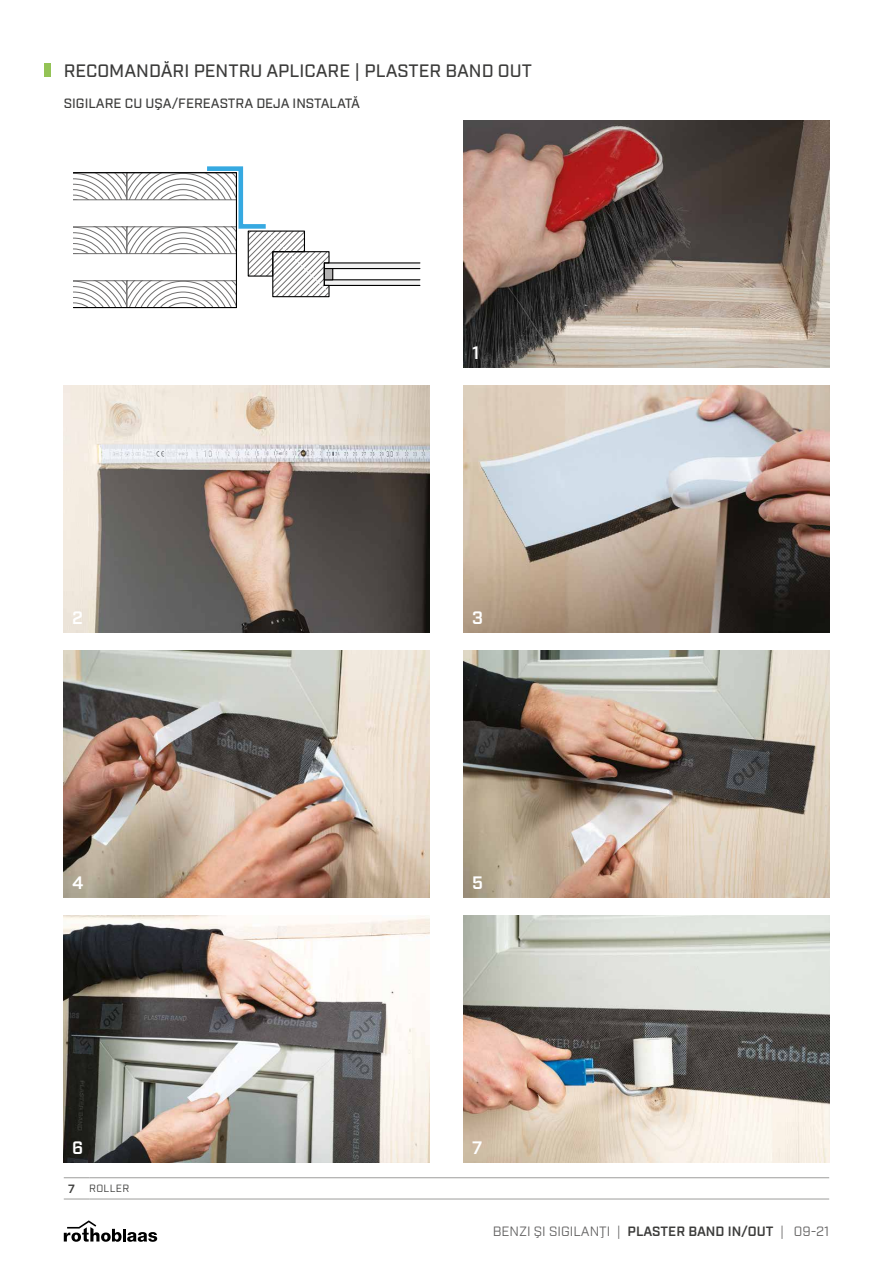
<style>
.page{position:relative;width:893px;height:1263px;background:#fff}
.page>*{position:absolute;margin:0;border:0;box-sizing:border-box;transform-origin:0 0}
.t1{font:500 18px "Industry";color:#3c3c3b}
.t2{font:600 18px "Industry";color:#fff}
.t3{font:13.5px "Industry";color:#646363}
.t4{font:500 13.5px "Industry";color:#3c3c3b}
.t5{font:10.5px "Industry";letter-spacing:.03em;color:#3c3c3b}
.s1{font-weight:600;font-size:12px}
.s2{font-weight:600;color:#3c3c3b}
</style>
<div class="page">
<img style="left:463px;top:121px;width:366px;height:246px">
<img style="left:64px;top:651px;width:365px;height:246px">
<img style="left:463px;top:651px;width:366px;height:246px">
<img style="left:64px;top:386px;width:365px;height:246px">
<img style="left:64px;top:916px;width:365px;height:246px">
<img style="left:463px;top:386px;width:366px;height:246px">
<img style="left:463px;top:916px;width:366px;height:246px">
<div style="left:324px;top:263px;width:96px;height:6px;background:#f2f2f2"></div>
<div style="left:324px;top:280px;width:96px;height:5px;background:#f2f2f2"></div>
<hr style="left:324px;top:262px;width:96px;height:1px;background:#000">
<hr style="left:324px;top:268px;width:96px;height:1px;background:#000">
<hr style="left:324px;top:279px;width:96px;height:1px;background:#000">
<hr style="left:324px;top:285px;width:96px;height:1px;background:#000">
<div style="left:324px;top:269px;width:9px;height:11px;background:#b3b2b2"></div>
<div style="left:324px;top:268px;width:9px;height:12px;border:1px solid #000"></div>
<svg style="left:73px;top:166px;width:257px;height:142px"></svg>
<svg style="left:64px;top:1220px;width:93px;height:22px"></svg>
<div style="left:45px;top:64px;width:6px;height:13px;background:#94c356"></div>
<svg style="left:64px;top:1177px;width:25px;height:1px"></svg>
<svg style="left:64px;top:1199px;width:25px;height:1px"></svg>
<hr style="left:89px;top:1177px;width:740px;height:1px;background:#9d9d9c">
<hr style="left:89px;top:1199px;width:740px;height:1px;background:#9d9d9c">
<p class="t1" style="left:64px;top:60px;width:470px">RECOMANDĂRI PENTRU APLICARE | PLASTER BAND OUT</p>
<p class="t4" style="left:64px;top:95px;width:298px">SIGILARE CU UŞA/FEREASTRA DEJA INSTALATĂ</p>
<p class="t2" style="left:472px;top:342px;width:9px">1</p>
<p class="t2" style="left:72px;top:607px;width:12px">2</p>
<p class="t2" style="left:472px;top:607px;width:12px">3</p>
<p class="t2" style="left:72px;top:872px;width:13px">4</p>
<p class="t2" style="left:472px;top:872px;width:12px">5</p>
<p class="t2" style="left:72px;top:1137px;width:13px">6</p>
<p class="t5" style="left:68px;top:1182px;width:63px"><span class="s1">7</span> ROLLER</p>
<p class="t2" style="left:472px;top:1137px;width:12px">7</p>
<p class="t3" style="left:493px;top:1223px;width:338px">BENZI ŞI SIGILANŢI | <span class="s2">PLASTER BAND IN/OUT</span> | 09-21</p>
</div>
